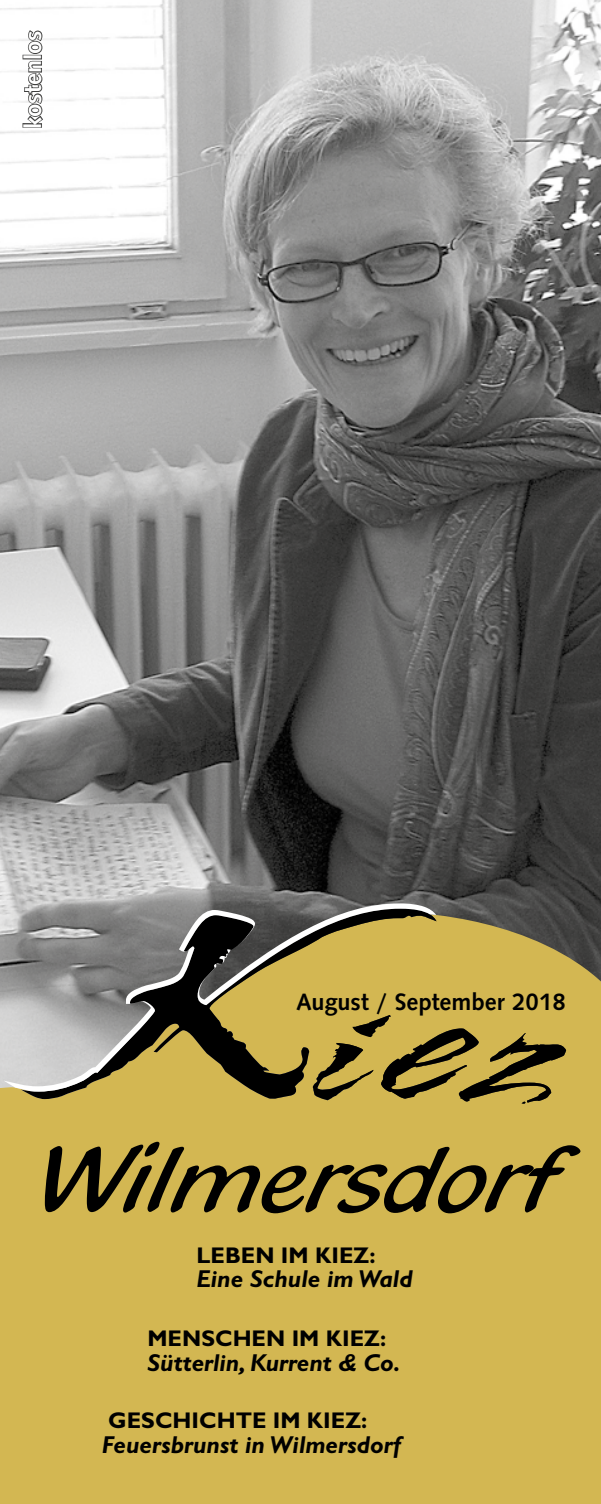
<style>
.page{position:relative;width:601px;height:1504px;background:#fff}
.page>*{position:absolute;margin:0;border:0;box-sizing:border-box;transform-origin:0 0}
.t1{font:99.75px "Blacklight D";color:#000}
.t2{font:italic 700 24.5px "Gill Sans";color:#000}
.t3{font:500 24.5px "Syntax";color:#000}
.t4{font:500 24.5px "Syntax";color:#fff}
.t5{font:700 22.75px "Gill Sans";color:#000}
</style>
<div class="page">
<img style="left:0;top:0;width:600px;height:914px">
<div style="left:0;top:914px;width:600px;height:589px;background:#d3b752"></div>
<svg style="left:21px;top:908px;width:415px;height:190px;fill:#d3b752"></svg>
<svg style="left:4px;top:909px;width:251px;height:182px"></svg>
<svg style="left:109px;top:1068px;width:12px;height:7px"></svg>
<svg style="left:197px;top:903px;width:239px;height:102px"></svg>
<svg style="left:86px;top:1081px;width:9px;height:7px"></svg>
<svg style="left:308px;top:1014px;width:257px;height:89px"></svg>
<svg style="left:22px;top:29px;width:22px;height:100px"></svg>
<p class="t4" style="left:19px;top:128px;width:99px;rotate:-90deg">kostenlos</p>
<p class="t3" style="left:296px;top:987px;width:270px">August / September 2018</p>
<h1 class="t1" style="left:39px;top:1117px;width:520px">Wilmersdorf</h1>
<p class="t5" style="left:196px;top:1241px;width:180px">LEBEN IM KIEZ:</p>
<p class="t2" style="left:196px;top:1264px;width:217px">Eine Schule im Wald</p>
<p class="t5" style="left:147px;top:1324px;width:240px">MENSCHEN IM KIEZ:</p>
<p class="t2" style="left:147px;top:1348px;width:254px">Sütterlin, Kurrent &amp; Co.</p>
<p class="t5" style="left:108px;top:1406px;width:260px">GESCHICHTE IM KIEZ:</p>
<p class="t2" style="left:102px;top:1430px;width:300px">Feuersbrunst in Wilmersdorf</p>
</div>
